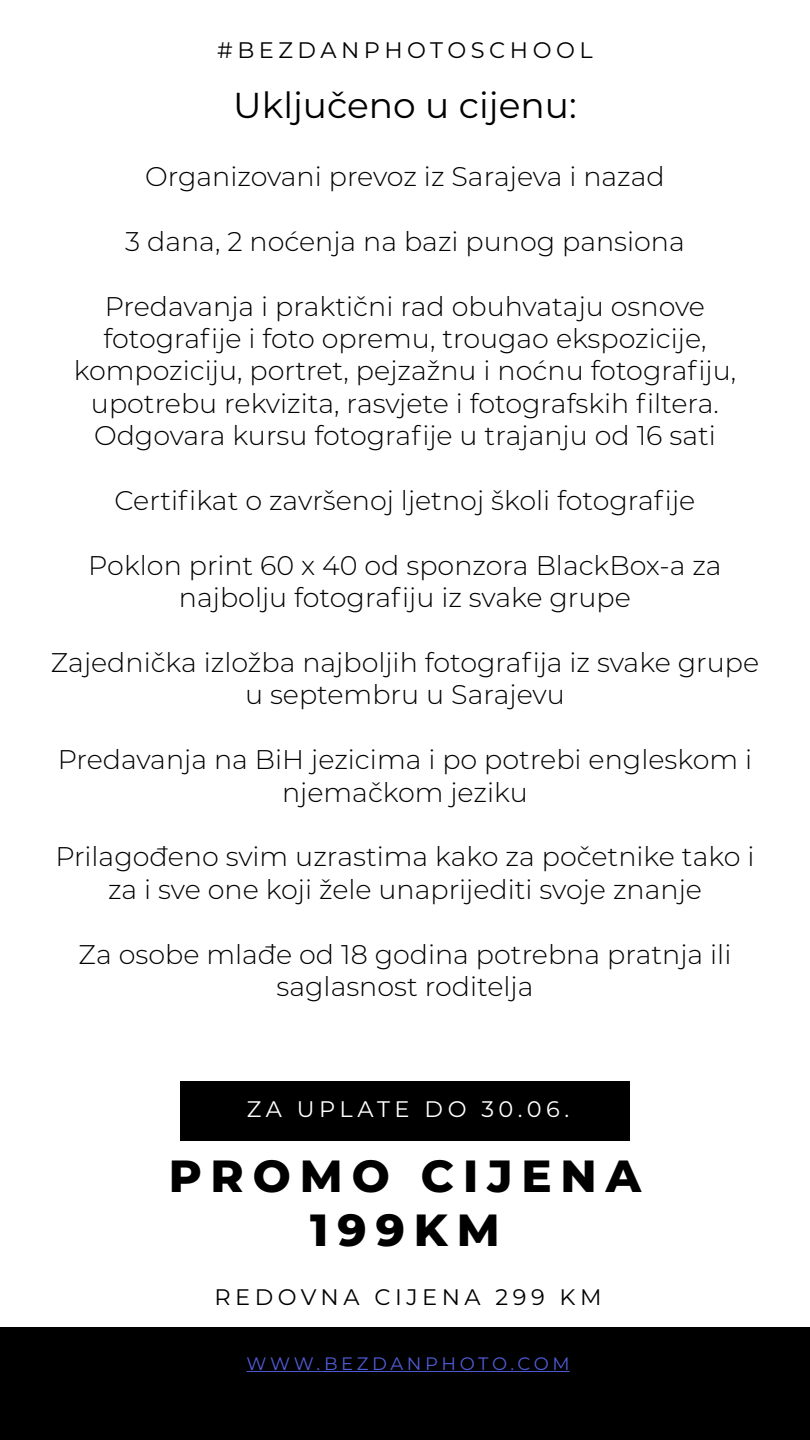
<style>
.page{position:relative;width:810px;height:1440px;background:#fff}
.page>*{position:absolute;margin:0;border:0;box-sizing:border-box;transform-origin:0 0}
.t1{font:800 45px/54px "Montserrat";letter-spacing:.2em;color:#000;text-align:center}
.t2{font:36px "Montserrat";color:#000}
.t3{font:300 27px/32.4px "Montserrat";color:#000;text-align:center}
.t4{font:22.5px "Montserrat";letter-spacing:.2em;color:#000}
.t5{font:22.5px "Montserrat";letter-spacing:.2em;color:#fff}
.t6{font:18px "Montserrat";letter-spacing:.2em;color:#4f5cd6}
</style>
<div class="page">
<div style="left:180px;top:1081px;width:450px;height:60px;background:#000"></div>
<div style="left:0;top:1328px;width:810px;height:112px;background:#000"></div>
<hr style="left:246px;top:1371px;width:324px;height:1px;background:#4f5cd6">
<p class="t4" style="left:217px;top:34px;width:377px">#BEZDANPHOTOSCHOOL</p>
<h2 class="t2" style="left:233px;top:81px;width:345px">Uključeno u cijenu:</h2>
<p class="t3" style="left:145px;top:159px;width:521px">Organizovani prevoz iz Sarajeva i nazad</p>
<p class="t3" style="left:125px;top:224px;width:561px">3 dana, 2 noćenja na bazi punog pansiona</p>
<p class="t3" style="left:74px;top:289px;width:664px">Predavanja i praktični rad obuhvataju osnove fotografije i foto opremu, trougao ekspozicije, kompoziciju, portret, pejzažnu i noćnu fotografiju, upotrebu rekvizita, rasvjete i fotografskih filtera.<br>Odgovara kursu fotografije u trajanju od 16 sati</p>
<p class="t3" style="left:115px;top:483px;width:582px">Certifikat o završenoj ljetnoj školi fotografije</p>
<p class="t3" style="left:88px;top:548px;width:635px">Poklon print 60 x 40 od sponzora BlackBox-a za najbolju fotografiju iz svake grupe</p>
<p class="t3" style="left:51px;top:645px;width:710px">Zajednička izložba najboljih fotografija iz svake grupe u septembru u Sarajevu</p>
<p class="t3" style="left:58px;top:743px;width:696px">Predavanja na BiH jezicima i po potrebi engleskom i njemačkom jeziku</p>
<p class="t3" style="left:55px;top:840px;width:700px">Prilagođeno svim uzrastima kako za početnike tako i za i sve one koji žele unaprijediti svoje znanje</p>
<p class="t3" style="left:79px;top:937px;width:654px">Za osobe mlađe od 18 godina potrebna pratnja ili saglasnost roditelja</p>
<p class="t5" style="left:247px;top:1094px;width:324px">ZA UPLATE DO 30.06.</p>
<h1 class="t1" style="left:169px;top:1146px;width:474px">PROMO CIJENA<br>199KM</h1>
<p class="t4" style="left:214px;top:1281px;width:389px">REDOVNA CIJENA 299 KM</p>
<p class="t6" style="left:246px;top:1351px;width:325px">WWW.BEZDANPHOTO.COM</p>
</div>
